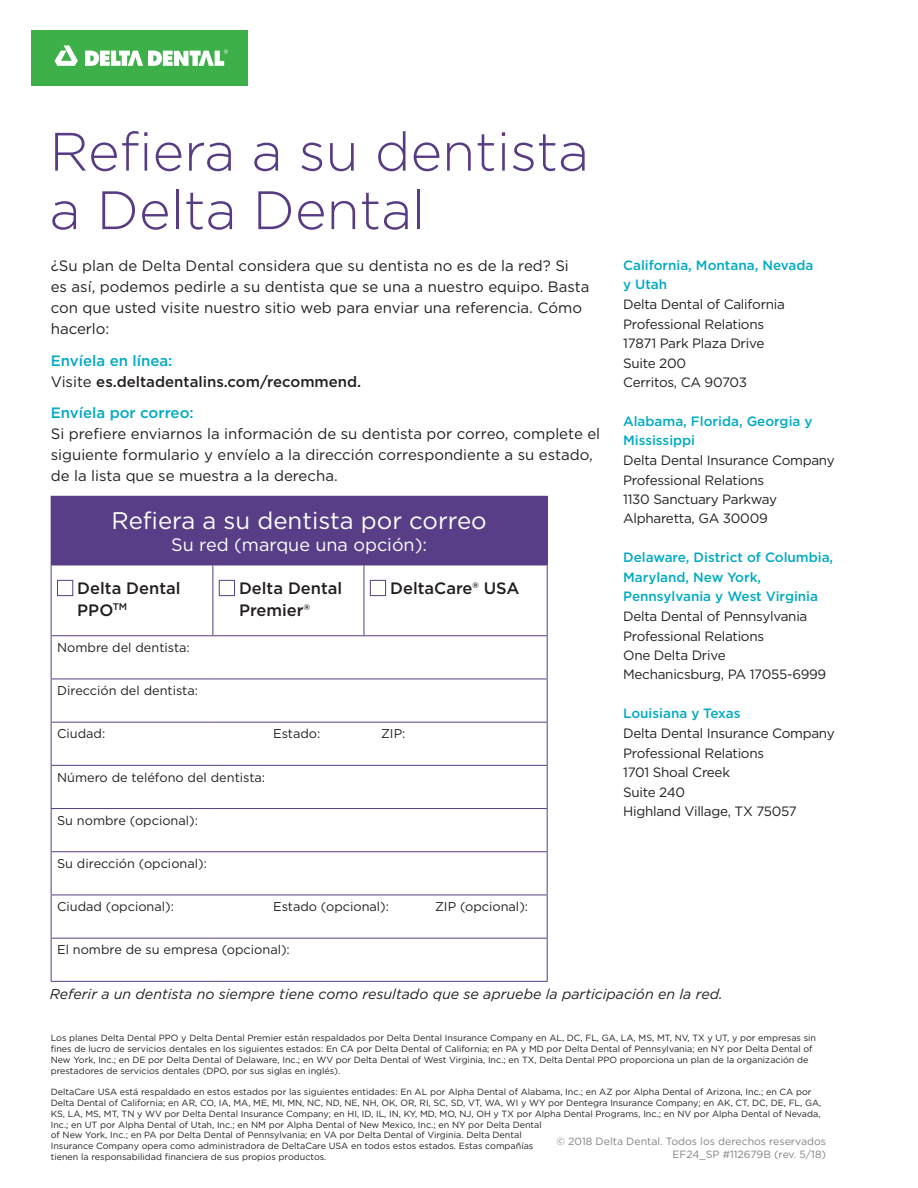
<style>
.page{position:relative;width:918px;height:1188px;background:#fff}
.page>*{position:absolute;margin:0;border:0;box-sizing:border-box;transform-origin:0 0}
.t1{font:300 54px/58.5px "Gotham";color:#583c83}
.t2{font:24px "Gotham";color:#fff}
.t3{font:18px "Gotham";color:#fff}
.t4{font:500 16.5px/21px "Gotham";color:#231f20}
.t5{font:15px/21px "Gotham";color:#231f20}
.t6{font:500 15px "Gotham";color:#231f20}
.t7{font:500 15px "Gotham";color:#00aac1}
.t8{font:italic 14.25px "Gotham";color:#231f20}
.t9{font:13.5px/19.5px "Gotham";letter-spacing:-.02em;color:#231f20}
.t10{font:12.75px "Gotham";color:#231f20}
.t11{font:10.5px "Gotham";color:#808285}
.t12{font:9px/10.8px "Gotham";color:#231f20}
.s1{font-weight:500;color:#00aac1}
.s2{font-weight:400}
</style>
<div class="page">
<div style="left:51px;top:496px;width:496px;height:69px;background:#573e86"></div>
<hr style="left:547px;top:497px;width:1px;height:68px;background:#573e86">
<hr style="left:547px;top:636px;width:1px;height:43px;background:#573e86">
<hr style="left:547px;top:679px;width:1px;height:43px;background:#573e86">
<hr style="left:547px;top:723px;width:1px;height:42px;background:#573e86">
<hr style="left:547px;top:766px;width:1px;height:42px;background:#573e86">
<hr style="left:547px;top:809px;width:1px;height:42px;background:#573e86">
<hr style="left:547px;top:852px;width:1px;height:43px;background:#573e86">
<hr style="left:547px;top:895px;width:1px;height:43px;background:#573e86">
<hr style="left:547px;top:939px;width:1px;height:42px;background:#573e86">
<hr style="left:364px;top:496px;width:184px;height:1px;background:#573e86">
<hr style="left:51px;top:565px;width:162px;height:1px;background:#573e86">
<hr style="left:51px;top:565px;width:1px;height:70px;background:#573e86">
<hr style="left:213px;top:565px;width:151px;height:1px;background:#573e86">
<hr style="left:213px;top:565px;width:1px;height:70px;background:#573e86">
<hr style="left:364px;top:565px;width:184px;height:1px;background:#573e86">
<hr style="left:364px;top:565px;width:1px;height:70px;background:#573e86">
<hr style="left:547px;top:565px;width:1px;height:70px;background:#573e86">
<hr style="left:51px;top:635px;width:162px;height:1px;background:#573e86">
<hr style="left:51px;top:636px;width:1px;height:43px;background:#573e86">
<hr style="left:213px;top:635px;width:151px;height:1px;background:#573e86">
<hr style="left:364px;top:635px;width:184px;height:1px;background:#573e86">
<hr style="left:51px;top:679px;width:162px;height:1px;background:#573e86">
<hr style="left:51px;top:679px;width:1px;height:43px;background:#573e86">
<hr style="left:213px;top:679px;width:151px;height:1px;background:#573e86">
<hr style="left:364px;top:679px;width:184px;height:1px;background:#573e86">
<hr style="left:51px;top:722px;width:162px;height:1px;background:#573e86">
<hr style="left:51px;top:723px;width:1px;height:42px;background:#573e86">
<hr style="left:213px;top:722px;width:151px;height:1px;background:#573e86">
<hr style="left:364px;top:722px;width:184px;height:1px;background:#573e86">
<hr style="left:51px;top:765px;width:162px;height:1px;background:#573e86">
<hr style="left:51px;top:766px;width:1px;height:42px;background:#573e86">
<hr style="left:213px;top:765px;width:151px;height:1px;background:#573e86">
<hr style="left:364px;top:765px;width:184px;height:1px;background:#573e86">
<hr style="left:51px;top:808px;width:162px;height:1px;background:#573e86">
<hr style="left:51px;top:809px;width:1px;height:42px;background:#573e86">
<hr style="left:213px;top:808px;width:151px;height:1px;background:#573e86">
<hr style="left:364px;top:808px;width:184px;height:1px;background:#573e86">
<hr style="left:51px;top:851px;width:162px;height:1px;background:#573e86">
<hr style="left:51px;top:852px;width:1px;height:43px;background:#573e86">
<hr style="left:213px;top:851px;width:151px;height:1px;background:#573e86">
<hr style="left:364px;top:851px;width:184px;height:1px;background:#573e86">
<hr style="left:51px;top:895px;width:162px;height:1px;background:#573e86">
<hr style="left:51px;top:895px;width:1px;height:43px;background:#573e86">
<hr style="left:213px;top:895px;width:151px;height:1px;background:#573e86">
<hr style="left:364px;top:895px;width:184px;height:1px;background:#573e86">
<hr style="left:51px;top:938px;width:162px;height:1px;background:#573e86">
<hr style="left:51px;top:939px;width:1px;height:42px;background:#573e86">
<hr style="left:213px;top:938px;width:151px;height:1px;background:#573e86">
<hr style="left:364px;top:938px;width:184px;height:1px;background:#573e86">
<hr style="left:51px;top:981px;width:162px;height:1px;background:#573e86">
<hr style="left:213px;top:981px;width:151px;height:1px;background:#573e86">
<hr style="left:364px;top:981px;width:184px;height:1px;background:#573e86">
<div style="left:57px;top:580px;width:16px;height:16px;border:1px solid #573e86"></div>
<div style="left:219px;top:580px;width:16px;height:16px;border:1px solid #573e86"></div>
<div style="left:370px;top:580px;width:16px;height:16px;border:1px solid #573e86"></div>
<div style="left:31px;top:30px;width:216px;height:56px;background:#3eb049"></div>
<svg style="left:55px;top:45px;width:23px;height:21px"></svg>
<svg style="left:85px;top:50px;width:143px;height:16px"></svg>
<p class="t1" style="left:50px;top:121px;width:541px">Refiera a su dentista a Delta Dental</p>
<p class="t9" style="left:623px;top:255px;width:192px"><span class="s1">California, Montana, Nevada y Utah<br></span>Delta Dental of California<br>Professional Relations<br>17871 Park Plaza Drive<br>Suite 200<br>Cerritos, CA 90703</p>
<p class="t9" style="left:623px;top:411px;width:213px"><span class="s1">Alabama, Florida, Georgia y<br>Mississippi<br></span>Delta Dental Insurance Company<br>Professional Relations<br>1130 Sanctuary Parkway<br>Alpharetta, GA 30009</p>
<p class="t9" style="left:623px;top:548px;width:212px"><span class="s1">Delaware, District of Columbia,<br>Maryland, New York,<br>Pennsylvania y West Virginia<br></span>Delta Dental of Pennsylvania<br>Professional Relations<br>One Delta Drive<br>Mechanicsburg, PA 17055-6999</p>
<p class="t9" style="left:623px;top:704px;width:213px"><span class="s1">Louisiana y Texas<br></span>Delta Dental Insurance Company<br>Professional Relations<br>1701 Shoal Creek<br>Suite 240<br>Highland Village, TX 75057</p>
<p class="t5" style="left:51px;top:255px;width:540px">¿Su plan de Delta Dental considera que su dentista no es de la red? Si<br>es así, podemos pedirle a su dentista que se una a nuestro equipo. Basta con que usted visite nuestro sitio web para enviar una referencia. Cómo hacerlo:</p>
<p class="t7" style="left:51px;top:351px;width:123px">Envíela en línea:</p>
<p class="t6" style="left:51px;top:372px;width:312px"><span class="s2">Visite</span> es.deltadentalins.com/recommend.</p>
<p class="t7" style="left:51px;top:403px;width:144px">Envíela por correo:</p>
<p class="t5" style="left:51px;top:423px;width:551px">Si prefiere enviarnos la información de su dentista por correo, complete el siguiente formulario y envíelo a la dirección correspondiente a su estado, de la lista que se muestra a la derecha.</p>
<p class="t2" style="left:112px;top:505px;width:377px">Refiera a su dentista por correo</p>
<p class="t3" style="left:171px;top:534px;width:257px">Su red (marque una opción):</p>
<p class="t4" style="left:77px;top:578px;width:105px">Delta Dental<br>PPO<sup>TM</sup></p>
<p class="t4" style="left:239px;top:578px;width:105px">Delta Dental<br>Premier®</p>
<p class="t4" style="left:390px;top:578px;width:131px">DeltaCare® USA</p>
<p class="t10" style="left:57px;top:639px;width:134px">Nombre del dentista:</p>
<p class="t10" style="left:57px;top:682px;width:142px">Dirección del dentista:</p>
<p class="t10" style="left:57px;top:726px;width:50px">Ciudad:</p>
<p class="t10" style="left:273px;top:726px;width:49px">Estado:</p>
<p class="t10" style="left:381px;top:726px;width:26px">ZIP:</p>
<p class="t10" style="left:57px;top:769px;width:210px">Número de teléfono del dentista:</p>
<p class="t10" style="left:57px;top:812px;width:142px">Su nombre (opcional):</p>
<p class="t10" style="left:57px;top:855px;width:151px">Su dirección (opcional):</p>
<p class="t10" style="left:57px;top:898px;width:118px">Ciudad (opcional):</p>
<p class="t10" style="left:273px;top:898px;width:117px">Estado (opcional):</p>
<p class="t10" style="left:435px;top:898px;width:94px">ZIP (opcional):</p>
<p class="t10" style="left:57px;top:942px;width:234px">El nombre de su empresa (opcional):</p>
<p class="t8" style="left:50px;top:985px;width:675px">Referir a un dentista no siempre tiene como resultado que se apruebe la participación en la red.</p>
<p class="t12" style="left:51px;top:1033px;width:767px">Los planes Delta Dental PPO y Delta Dental Premier están respaldados por Delta Dental Insurance Company en AL, DC, FL, GA, LA, MS, MT, NV, TX y UT, y por empresas sin fines de lucro de servicios dentales en los siguientes estados: En CA por Delta Dental of California; en PA y MD por Delta Dental of Pennsylvania; en NY por Delta Dental of New York, Inc.; en DE por Delta Dental of Delaware, Inc.; en WV por Delta Dental of West Virginia, Inc.; en TX, Delta Dental PPO proporciona un plan de la organización de prestadores de servicios dentales (DPO, por sus siglas en inglés).</p>
<p class="t12" style="left:51px;top:1087px;width:772px">DeltaCare USA está respaldado en estos estados por las siguientes entidades: En AL por Alpha Dental of Alabama, Inc.; en AZ por Alpha Dental of Arizona, Inc.; en CA por Delta Dental of California; en AR, CO, IA, MA, ME, MI, MN, NC, ND, NE, NH, OK, OR, RI, SC, SD, VT, WA, WI y WY por Dentegra Insurance Company; en AK, CT, DC, DE, FL, GA, KS, LA, MS, MT, TN y WV por Delta Dental Insurance Company; en HI, ID, IL, IN, KY, MD, MO, NJ, OH y TX por Alpha Dental Programs, Inc.; en NV por Alpha Dental of Nevada, Inc.; en UT por Alpha Dental of Utah, Inc.; en NM por Alpha Dental of New Mexico, Inc.; en NY por Delta Dental<br>of New York, Inc.; en PA por Delta Dental of Pennsylvania; en VA por Delta Dental of Virginia. Delta Dental<br>Insurance Company opera como administradora de DeltaCare USA en todos estos estados. Estas compañías<br>tienen la responsabilidad financiera de sus propios productos.</p>
<p class="t11" style="left:556px;top:1135px;width:271px">© 2018 Delta Dental. Todos los derechos reservados</p>
<p class="t11" style="left:673px;top:1147px;width:155px">EF24_SP #112679B (rev. 5/18)</p>
</div>
